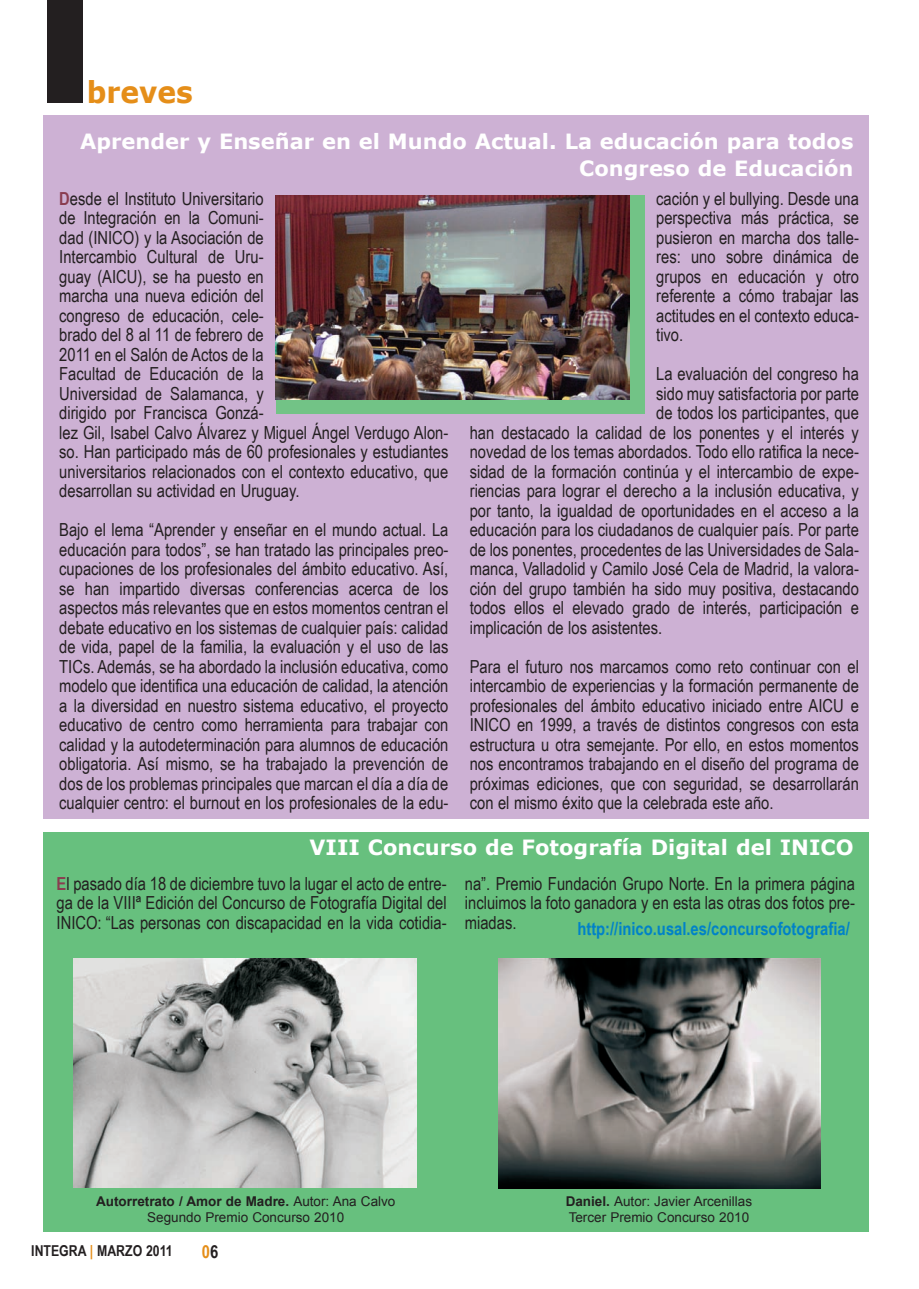
<style>
.page{position:relative;width:919px;height:1289px;background:#fff}
.page>*{position:absolute;margin:0;border:0;box-sizing:border-box;transform-origin:0 0}
.t1{font:700 30px "Verdana";color:#e58e19;scale:.94 1}
.t2{font:700 21px/27px "Verdana";color:#fff;text-align:right}
.t3{font:18px/19.5px "Arial Narrow";color:#231f20;text-align:justify}
.t4{font:700 18px "Arial Narrow";color:#0082c8}
.t5{font:700 18px "Arial Narrow";color:#e58e19}
.t6{font:700 15px "Arial Narrow";color:#231f20}
.t7{font:13.5px/16.2px "Arial";color:#231f20}
.s1{font-weight:700;color:#8a3c50}
.s2{font-weight:700}
.s3{color:#e58e19}
.s4{color:#231f20}
</style>
<div class="page">
<div style="left:47px;top:0;width:36px;height:103px;background:#231f20"></div>
<div style="left:43px;top:115px;width:825px;height:703px;background:#cdb1d4"></div>
<div style="left:43px;top:831px;width:825px;height:400px;background:#67c07e"></div>
<div style="left:276px;top:195px;width:368px;height:219px;background:#72c386"></div>
<img style="left:276px;top:195px;width:353px;height:205px">
<img style="left:73px;top:958px;width:343px;height:229px">
<img style="left:498px;top:958px;width:322px;height:230px">
<h1 class="t1" style="left:87px;top:73px;width:115px">breves</h1>
<p class="t2" style="left:80px;top:128px;width:775px">Aprender y Enseñar en el Mundo Actual. La educación para todos<br>Congreso de Educación</p>
<p class="t3" style="left:59px;top:188px;width:390px;text-align:left"><span class="s1">D</span>esde el Instituto Universitario<br>de Integración en la Comuni-<br>dad (INICO) y la Asociación de<br>Intercambio Cultural de Uru-<br>guay (AICU), se ha puesto en<br>marcha una nueva edición del<br>congreso de educación, cele-<br>brado del 8 al 11 de febrero de<br>2011 en el Salón de Actos de la<br>Facultad de Educación de la<br>Universidad de Salamanca, y<br>dirigido por Francisca Gonzá-<br>lez Gil, Isabel Calvo Álvarez y Miguel Ángel Verdugo Alon&shy;so. Han participado más de 60 profesionales y estudiantes universitarios relacionados con el contexto educativo, que desarrollan su actividad en Uruguay.</p>
<p class="t3" style="left:59px;top:520px;width:391px">Bajo el lema “Aprender y enseñar en el mundo actual. La educación para todos”, se han tratado las principales preo&shy;cupaciones de los profesionales del ámbito educativo. Así, se han impartido diversas conferencias acerca de los aspectos más relevantes que en estos momentos centran el debate educativo en los sistemas de cualquier país: calidad de vida, papel de la familia, la evaluación y el uso de las TICs. Además, se ha abordado la inclusión educativa, como modelo que identifica una educación de calidad, la atención a la diversidad en nuestro sistema educativo, el proyecto educativo de centro como herramienta para trabajar con calidad y la autodeterminación para alumnos de educación obligatoria. Así mismo, se ha trabajado la prevención de dos de los problemas principales que marcan el día a día de cualquier centro: el burnout en los profesionales de la edu-</p>
<p class="t3" style="left:656px;top:188px;width:204px">cación y el bullying. Desde una perspectiva más práctica, se pusieron en marcha dos talle&shy;res: uno sobre dinámica de grupos en educación y otro referente a cómo trabajar las actitudes en el contexto educa&shy;tivo.</p>
<p class="t3" style="left:656px;top:364px;width:204px">La evaluación del congreso ha</p>
<p class="t3" style="left:656px;top:383px;width:204px">sido muy satisfactoria por parte</p>
<p class="t3" style="left:656px;top:403px;width:204px">de todos los participantes, que</p>
<p class="t3" style="left:469px;top:422px;width:390px">han destacado la calidad de los ponentes y el interés y</p>
<p class="t3" style="left:469px;top:442px;width:390px">novedad de los temas abordados. Todo ello ratifica la nece-</p>
<p class="t3" style="left:469px;top:461px;width:390px">sidad de la formación continúa y el intercambio de expe-</p>
<p class="t3" style="left:469px;top:481px;width:390px">riencias para lograr el derecho a la inclusión educativa, y</p>
<p class="t3" style="left:469px;top:500px;width:390px">por tanto, la igualdad de oportunidades en el acceso a la</p>
<p class="t3" style="left:469px;top:520px;width:390px">educación para los ciudadanos de cualquier país. Por parte</p>
<p class="t3" style="left:469px;top:539px;width:390px">de los ponentes, procedentes de las Universidades de Sala-</p>
<p class="t3" style="left:469px;top:559px;width:391px">manca, Valladolid y Camilo José Cela de Madrid, la valora-</p>
<p class="t3" style="left:469px;top:578px;width:390px">ción del grupo también ha sido muy positiva, destacando</p>
<p class="t3" style="left:469px;top:598px;width:390px">todos ellos el elevado grado de interés, participación e</p>
<p class="t3" style="left:469px;top:617px;width:194px">implicación de los asistentes.</p>
<p class="t3" style="left:469px;top:656px;width:390px">Para el futuro nos marcamos como reto continuar con el intercambio de experiencias y la formación permanente de profesionales del ámbito educativo iniciado entre AICU e INICO en 1999, a través de distintos congresos con esta estructura u otra semejante. Por ello, en estos momentos nos encontramos trabajando en el diseño del programa de próximas ediciones, que con seguridad, se desarrollarán con el mismo éxito que la celebrada este año.</p>
<p class="t2" style="left:309px;top:833px;width:545px">VIII Concurso de Fotografía Digital del INICO</p>
<p class="t3" style="left:57px;top:873px;width:391px"><span class="s1">E</span>l pasado día 18 de diciembre tuvo la lugar el acto de entre&shy;ga de la VIIIª Edición del Concurso de Fotografía Digital del INICO: “Las personas con discapacidad en la vida cotidia-</p>
<p class="t3" style="left:465px;top:873px;width:391px">na”. Premio Fundación Grupo Norte. En la primera página incluimos la foto ganadora y en esta las otras dos fotos pre&shy;miadas.</p>
<p class="t4" style="left:577px;top:917px;width:274px">http://inico.usal.es/concursofotografia/</p>
<p class="t7" style="left:96px;top:1193px;width:301px;text-align:center"><span class="s2">Autorretrato / Amor de Madre.</span> Autor: Ana Calvo<br>Segundo Premio Concurso 2010</p>
<p class="t6" style="left:31px;top:1242px;width:143px">INTEGRA <span class="s3">|</span> MARZO 2011</p>
<p class="t5" style="left:202px;top:1241px;width:18px">0<span class="s4">6</span></p>
<p class="t7" style="left:565px;top:1193px;width:188px"><span class="s2">Daniel.</span> Autor: Javier Arcenillas<br>Tercer Premio Concurso 2010</p>
</div>
